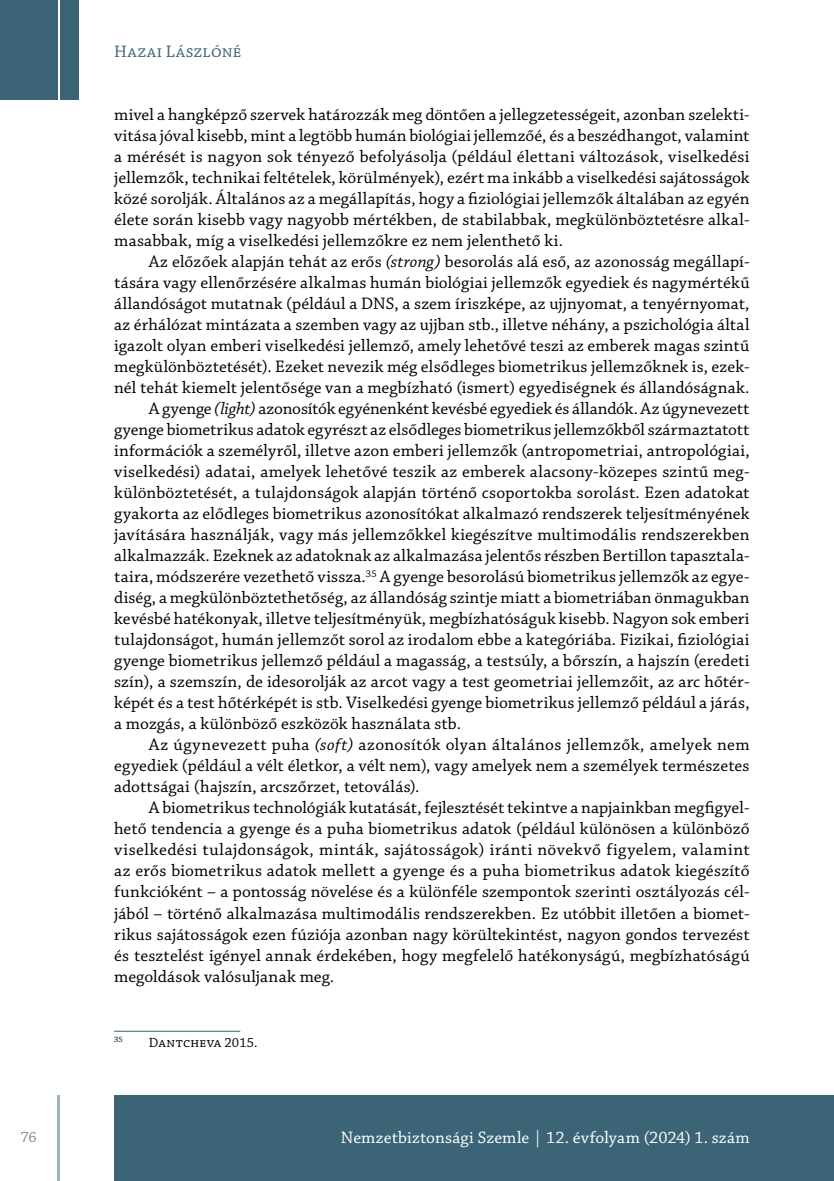
<style>
.page{position:relative;width:834px;height:1181px;background:#fff}
.page>*{position:absolute;margin:0;border:0;box-sizing:border-box;transform-origin:0 0}
.t1{font:17.5px/21px "Chaparral Pro";letter-spacing:.005em;color:#000;text-align:justify}
.t2{font:17.5px "Chaparral Pro";letter-spacing:.035em;color:#000}
.t3{font:17.5px "Chaparral Pro";color:#fff}
.t4{font:17.5px "Chaparral Pro";letter-spacing:.03em;color:#3b6476}
.t5{font:15.75px "Chaparral Pro";color:#778c9b}
.t6{font:14px "Chaparral Pro";letter-spacing:.015em;color:#000}
.t7{font:8.22px "Chaparral Pro";color:#000}
.s1{font-style:italic}
</style>
<div class="page">
<hr style="left:57px;top:1095px;width:3px;height:86px;background:#3b6476">
<div style="left:114px;top:1095px;width:719px;height:86px;background:#3b6476"></div>
<div style="left:0;top:0;width:57px;height:99px;background:#3b6476"></div>
<div style="left:60px;top:0;width:18px;height:99px;background:#3b6476"></div>
<hr style="left:114px;top:1031px;width:126px;height:1px;background:#3b6476">
<p class="t4" style="left:114px;top:42px;width:129px">Hazai Lászlóné</p>
<p class="t1" style="left:114px;top:105px;width:637px">mivel a hangképző szervek határozzák meg döntően a jellegzetességeit, azonban szelekti&shy;vitása jóval kisebb, mint a legtöbb humán biológiai jellemzőé, és a beszédhangot, valamint a mérését is nagyon sok tényező befolyásolja (például élettani változások, viselkedési jellemzők, technikai feltételek, körülmények), ezért ma inkább a viselkedési sajátosságok közé sorolják. Általános az a megállapítás, hogy a fiziológiai jellemzők általában az egyén élete során kisebb vagy nagyobb mértékben, de stabilabbak, megkülönböztetésre alkal&shy;masabbak, míg a viselkedési jellemzőkre ez nem jelenthető ki.</p>
<p class="t1" style="left:149px;top:252px;width:602px">Az előzőek alapján tehát az erős <span class="s1">(strong)</span> besorolás alá eső, az azonosság megállapí-</p>
<p class="t1" style="left:114px;top:273px;width:636px">tására vagy ellenőrzésére alkalmas humán biológiai jellemzők egyediek és nagymértékű</p>
<p class="t1" style="left:114px;top:294px;width:636px">állandóságot mutatnak (például a DNS, a szem íriszképe, az ujjnyomat, a tenyérnyomat,</p>
<p class="t1" style="left:114px;top:315px;width:636px">az érhálózat mintázata a szemben vagy az ujjban stb., illetve néhány, a pszichológia által</p>
<p class="t1" style="left:114px;top:336px;width:636px">igazolt olyan emberi viselkedési jellemző, amely lehetővé teszi az emberek magas szintű</p>
<p class="t1" style="left:114px;top:357px;width:636px">megkülönböztetését). Ezeket nevezik még elsődleges biometrikus jellemzőknek is, ezek-</p>
<p class="t1" style="left:114px;top:378px;width:636px">nél tehát kiemelt jelentősége van a megbízható (ismert) egyediségnek és állandóságnak.</p>
<p class="t1" style="left:149px;top:399px;width:602px">A gyenge <span class="s1">(light)</span> azonosítók egyénenként kevésbé egyediek és állandók. Az úgynevezett</p>
<p class="t1" style="left:114px;top:420px;width:636px">gyenge biometrikus adatok egyrészt az elsődleges biometrikus jellemzőkből származtatott</p>
<p class="t1" style="left:114px;top:441px;width:636px">információk a személyről, illetve azon emberi jellemzők (antropometriai, antropológiai,</p>
<p class="t1" style="left:114px;top:462px;width:636px">viselkedési) adatai, amelyek lehetővé teszik az emberek alacsony-közepes szintű meg-</p>
<p class="t1" style="left:114px;top:483px;width:636px">különböztetését, a tulajdonságok alapján történő csoportokba sorolást. Ezen adatokat</p>
<p class="t1" style="left:114px;top:504px;width:636px">gyakorta az elődleges biometrikus azonosítókat alkalmazó rendszerek teljesítményének</p>
<p class="t1" style="left:114px;top:525px;width:636px">javítására használják, vagy más jellemzőkkel kiegészítve multimodális rendszerekben</p>
<p class="t1" style="left:114px;top:546px;width:636px">alkalmazzák. Ezeknek az adatoknak az alkalmazása jelentős részben Bertillon tapasztala-</p>
<p class="t1" style="left:114px;top:567px;width:636px">taira, módszerére vezethető vissza.<sup>35</sup> A gyenge besorolású biometrikus jellemzők az egye-</p>
<p class="t1" style="left:114px;top:588px;width:636px">diség, a megkülönböztethetőség, az állandóság szintje miatt a biometriában önmagukban</p>
<p class="t1" style="left:114px;top:609px;width:636px">kevésbé hatékonyak, illetve teljesítményük, megbízhatóságuk kisebb. Nagyon sok emberi</p>
<p class="t1" style="left:114px;top:630px;width:636px">tulajdonságot, humán jellemzőt sorol az irodalom ebbe a kategóriába. Fizikai, fiziológiai</p>
<p class="t1" style="left:114px;top:651px;width:636px">gyenge biometrikus jellemző például a magasság, a testsúly, a bőrszín, a hajszín (eredeti</p>
<p class="t1" style="left:114px;top:672px;width:636px">szín), a szemszín, de idesorolják az arcot vagy a test geometriai jellemzőit, az arc hőtér-</p>
<p class="t1" style="left:114px;top:693px;width:636px">képét és a test hőtérképét is stb. Viselkedési gyenge biometrikus jellemző például a járás,</p>
<p class="t1" style="left:114px;top:714px;width:348px">a mozgás, a különböző eszközök használata stb.</p>
<p class="t2" style="left:149px;top:735px;width:602px">Az úgynevezett puha <span class="s1">(soft)</span> azonosítók olyan általános jellemzők, amelyek nem</p>
<p class="t1" style="left:114px;top:756px;width:636px">egyediek (például a vélt életkor, a vélt nem), vagy amelyek nem a személyek természetes</p>
<p class="t1" style="left:114px;top:777px;width:307px">adottságai (hajszín, arcszőrzet, tetoválás).</p>
<p class="t1" style="left:149px;top:798px;width:602px">A biometrikus technológiák kutatását, fejlesztését tekintve a napjainkban megfigyel-</p>
<p class="t1" style="left:114px;top:819px;width:636px">hető tendencia a gyenge és a puha biometrikus adatok (például különösen a különböző</p>
<p class="t1" style="left:114px;top:840px;width:636px">viselkedési tulajdonságok, minták, sajátosságok) iránti növekvő figyelem, valamint</p>
<p class="t1" style="left:114px;top:861px;width:636px">az erős biometrikus adatok mellett a gyenge és a puha biometrikus adatok kiegészítő</p>
<p class="t1" style="left:114px;top:882px;width:636px">funkcióként – a pontosság növelése és a különféle szempontok szerinti osztályozás cél-</p>
<p class="t1" style="left:114px;top:903px;width:636px">jából – történő alkalmazása multimodális rendszerekben. Ez utóbbit illetően a biomet-</p>
<p class="t1" style="left:114px;top:924px;width:637px">rikus sajátosságok ezen fúziója azonban nagy körültekintést, nagyon gondos tervezést</p>
<p class="t1" style="left:114px;top:945px;width:636px">és tesztelést igényel annak érdekében, hogy megfelelő hatékonyságú, megbízhatóságú</p>
<p class="t1" style="left:114px;top:966px;width:221px">megoldások valósuljanak meg.</p>
<p class="t7" style="left:114px;top:1035px;width:10px">35</p>
<p class="t6" style="left:149px;top:1035px;width:110px">Dantcheva 2015.</p>
<p class="t5" style="left:20px;top:1128px;width:18px">76</p>
<p class="t3" style="left:341px;top:1127px;width:410px">Nemzetbiztonsági Szemle | 12. évfolyam (2024) 1. szám</p>
</div>
